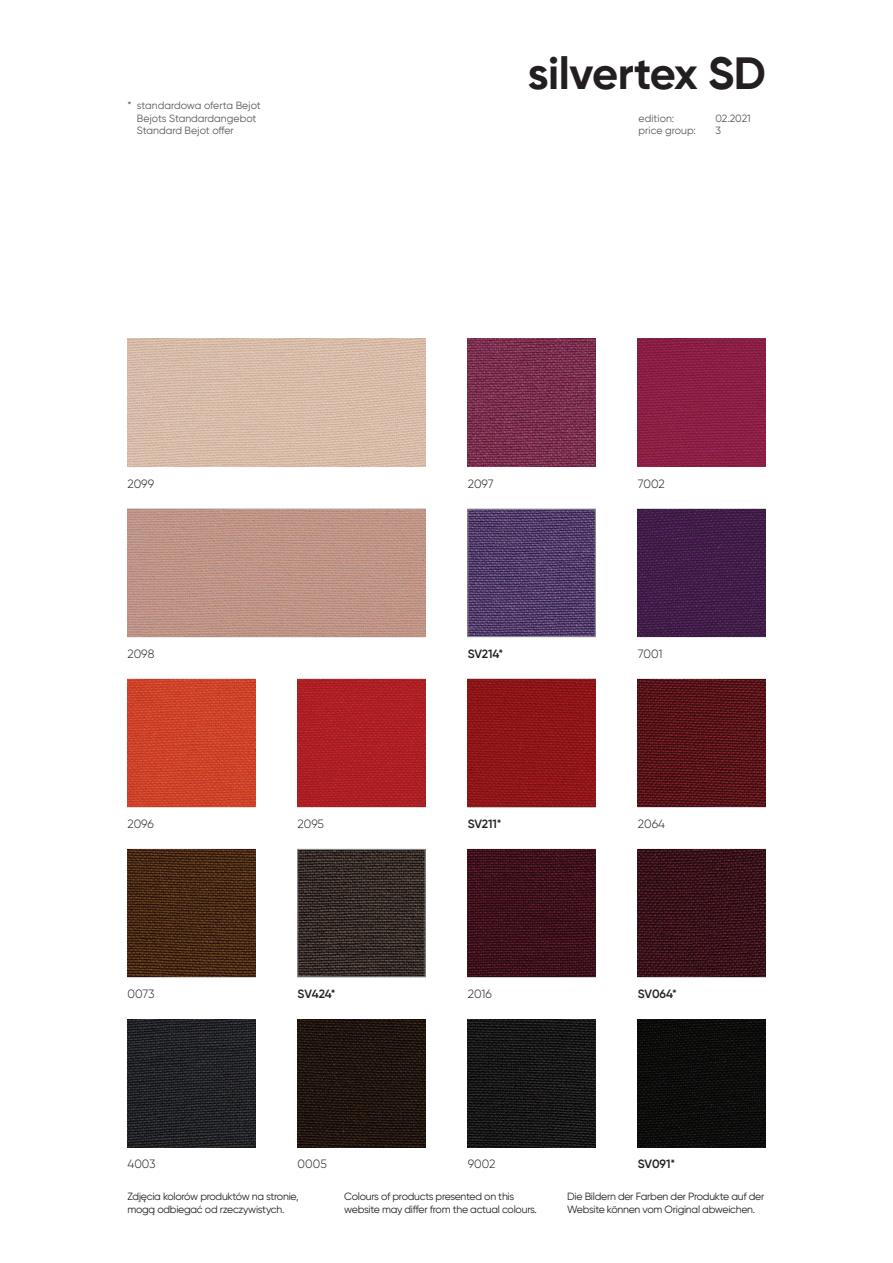
<style>
.page{position:relative;width:893px;height:1263px;background:#fff}
.page>*{position:absolute;margin:0;border:0;box-sizing:border-box;transform-origin:0 0}
.t1{font:700 45px "Gilroy";letter-spacing:-.015em;color:#231f20}
.t2{font:300 12px "Gilroy";color:#231f20}
.t3{font:600 12px "Gilroy";letter-spacing:-.015em;color:#231f20}
.t4{font:10.5px/12.6px "Gilroy";letter-spacing:-.025em;color:#231f20}
.t5{font:10.5px/12.6px "Gilroy";color:#57585a}
</style>
<div class="page">
<img style="left:299px;top:851px;width:124px;height:124px">
<img style="left:470px;top:511px;width:123px;height:124px">
<div style="left:297px;top:849px;width:128px;height:128px;border:1px solid #939598"></div>
<div style="left:468px;top:509px;width:127px;height:128px;border:1px solid #939598"></div>
<img style="left:128px;top:339px;width:297px;height:127px">
<img style="left:468px;top:339px;width:127px;height:127px">
<img style="left:638px;top:339px;width:127px;height:127px">
<img style="left:128px;top:679px;width:127px;height:128px">
<img style="left:298px;top:679px;width:127px;height:128px">
<img style="left:468px;top:679px;width:127px;height:128px">
<img style="left:638px;top:679px;width:127px;height:128px">
<img style="left:468px;top:849px;width:127px;height:128px">
<img style="left:298px;top:1019px;width:127px;height:128px">
<img style="left:128px;top:849px;width:127px;height:128px">
<img style="left:638px;top:849px;width:127px;height:128px">
<img style="left:128px;top:1019px;width:127px;height:128px">
<img style="left:468px;top:1019px;width:127px;height:128px">
<img style="left:638px;top:1019px;width:127px;height:128px">
<img style="left:638px;top:509px;width:127px;height:128px">
<img style="left:128px;top:509px;width:297px;height:128px">
<p class="t5" style="left:137px;top:99px;width:125px;text-indent:-10px">* standardowa oferta Bejot<br>Bejots Standardangebot<br>Standard Bejot offer</p>
<p class="t2" style="left:128px;top:476px;width:28px">2099</p>
<p class="t2" style="left:128px;top:646px;width:28px">2098</p>
<h1 class="t1" style="left:528px;top:45px;width:240px">silvertex SD</h1>
<p class="t5" style="left:639px;top:112px;width:37px">edition:</p>
<p class="t5" style="left:715px;top:112px;width:37px">02.2021</p>
<p class="t5" style="left:639px;top:124px;width:59px">price group:</p>
<p class="t5" style="left:715px;top:124px;width:7px">3</p>
<p class="t2" style="left:468px;top:476px;width:27px">2097</p>
<p class="t2" style="left:638px;top:476px;width:28px">7002</p>
<p class="t3" style="left:468px;top:646px;width:37px">SV214*</p>
<p class="t2" style="left:638px;top:646px;width:26px">7001</p>
<p class="t2" style="left:128px;top:816px;width:28px">2096</p>
<p class="t2" style="left:298px;top:816px;width:28px">2095</p>
<p class="t3" style="left:468px;top:816px;width:35px">SV211*</p>
<p class="t2" style="left:638px;top:816px;width:29px">2064</p>
<p class="t2" style="left:128px;top:986px;width:29px">0073</p>
<p class="t3" style="left:298px;top:986px;width:39px">SV424*</p>
<p class="t2" style="left:468px;top:986px;width:25px">2016</p>
<p class="t3" style="left:638px;top:986px;width:40px">SV064*</p>
<p class="t2" style="left:128px;top:1156px;width:30px">4003</p>
<p class="t2" style="left:468px;top:1156px;width:29px">9002</p>
<p class="t3" style="left:638px;top:1156px;width:39px">SV091*</p>
<p class="t2" style="left:298px;top:1156px;width:31px">0005</p>
<p class="t4" style="left:127px;top:1190px;width:173px">Zdjęcia kolorów produktów na stronie, mogą odbiegać od rzeczywistych.</p>
<p class="t4" style="left:344px;top:1190px;width:194px">Colours of products presented on this website may differ from the actual colours.</p>
<p class="t4" style="left:567px;top:1190px;width:199px">Die Bildern der Farben der Produkte auf der<br>Website können vom Original abweichen.</p>
</div>
